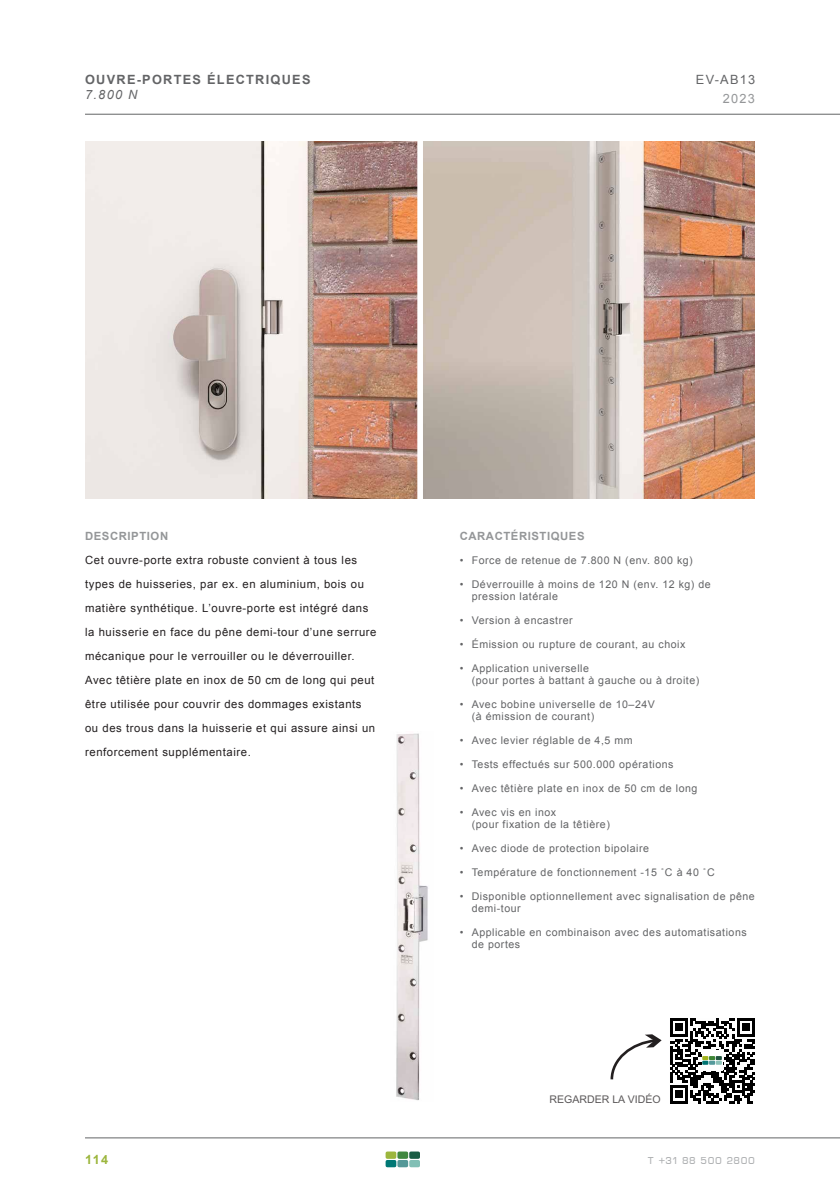
<style>
.page{position:relative;width:840px;height:1191px;background:#fff}
.page>*{position:absolute;margin:0;border:0;box-sizing:border-box;transform-origin:0 0}
.t1{font:700 12.8px "Arial";letter-spacing:.1em;color:#636466}
.t2{font:12.8px "Arial";letter-spacing:.1em;color:#636466}
.t3{font:italic 12.8px "Arial";color:#636466}
.t4{font:12.8px "Arial";color:#949698}
.t5{font:700 12.8px "Arial";color:#9cb63d}
.t6{font:12px "Eurostile DCD";letter-spacing:.05em;color:#adafb1}
.t7{font:11.4px/24px "Arial";letter-spacing:.05em;color:#231f20}
.t8{font:700 11.4px "Arial";letter-spacing:.05em;color:#949698}
.t9{font:10.6px/12px "Arial";letter-spacing:.05em;color:#636466}
.t10{font:10.6px "Arial";color:#5a5758}
</style>
<div class="page">
<hr style="left:85px;top:1137px;width:754px;height:1px;background:#636466">
<svg style="left:385px;top:1151px;width:35px;height:16px"></svg>
<hr style="left:85px;top:114px;width:754px;height:1px;background:#636466">
<img style="left:85px;top:141px;width:332px;height:357px">
<img style="left:423px;top:141px;width:331px;height:357px">
<img style="left:396px;top:733px;width:32px;height:368px">
<svg style="left:610px;top:1034px;width:51px;height:46px"></svg>
<svg style="left:670px;top:1018px;width:84px;height:85px"></svg>
<p class="t1" style="left:85px;top:71px;width:227px">OUVRE-PORTES ÉLECTRIQUES</p>
<p class="t3" style="left:85px;top:86px;width:54px">7.800 N</p>
<p class="t2" style="left:695px;top:71px;width:61px">EV-AB13</p>
<p class="t4" style="left:722px;top:90px;width:34px">2023</p>
<p class="t8" style="left:85px;top:528px;width:84px">DESCRIPTION</p>
<p class="t7" style="left:85px;top:548px;width:293px">Cet ouvre-porte extra robuste convient à tous les types de huisseries, par ex. en aluminium, bois ou matière synthétique. L’ouvre-porte est intégré dans la huisserie en face du pêne demi-tour d’une serrure mécanique pour le verrouiller ou le déverrouiller.<br>Avec têtière plate en inox de 50 cm de long qui peut être utilisée pour couvrir des dommages existants ou des trous dans la huisserie et qui assure ainsi un renforcement supplémentaire.</p>
<p class="t8" style="left:459px;top:528px;width:126px">CARACTÉRISTIQUES</p>
<p class="t9" style="left:459px;top:554px;width:234px">• Force de retenue de 7.800 N (env. 800 kg)</p>
<p class="t9" style="left:471px;top:578px;width:240px;text-indent:-12px">• Déverrouille à moins de 120 N (env. 12 kg) de pression latérale</p>
<p class="t9" style="left:459px;top:614px;width:114px">• Version à encastrer</p>
<p class="t9" style="left:459px;top:638px;width:227px">• Émission ou rupture de courant, au choix</p>
<p class="t9" style="left:471px;top:662px;width:229px;text-indent:-12px">• Application universelle<br>(pour portes à battant à gauche ou à droite)</p>
<p class="t9" style="left:471px;top:698px;width:185px;text-indent:-12px">• Avec bobine universelle de 10–24V (à émission de courant)</p>
<p class="t9" style="left:459px;top:734px;width:174px">• Avec levier réglable de 4,5 mm</p>
<p class="t9" style="left:459px;top:758px;width:215px">• Tests effectués sur 500.000 opérations</p>
<p class="t9" style="left:459px;top:782px;width:239px">• Avec têtière plate en inox de 50 cm de long</p>
<p class="t9" style="left:471px;top:806px;width:140px;text-indent:-12px">• Avec vis en inox<br>(pour fixation de la têtière)</p>
<p class="t9" style="left:459px;top:842px;width:191px">• Avec diode de protection bipolaire</p>
<p class="t9" style="left:459px;top:866px;width:256px">• Température de fonctionnement -15 ˚C à 40 ˚C</p>
<p class="t9" style="left:471px;top:890px;width:284px;text-indent:-12px">• Disponible optionnellement avec signalisation de pêne demi-tour</p>
<p class="t9" style="left:471px;top:926px;width:276px;text-indent:-12px">• Applicable en combinaison avec des automatisations de portes</p>
<p class="t10" style="left:549px;top:1091px;width:112px">REGARDER LA VIDÉO</p>
<p class="t5" style="left:85px;top:1151px;width:25px">114</p>
<p class="t6" style="left:647px;top:1153px;width:108px">t +31 88 500 2800</p>
</div>
